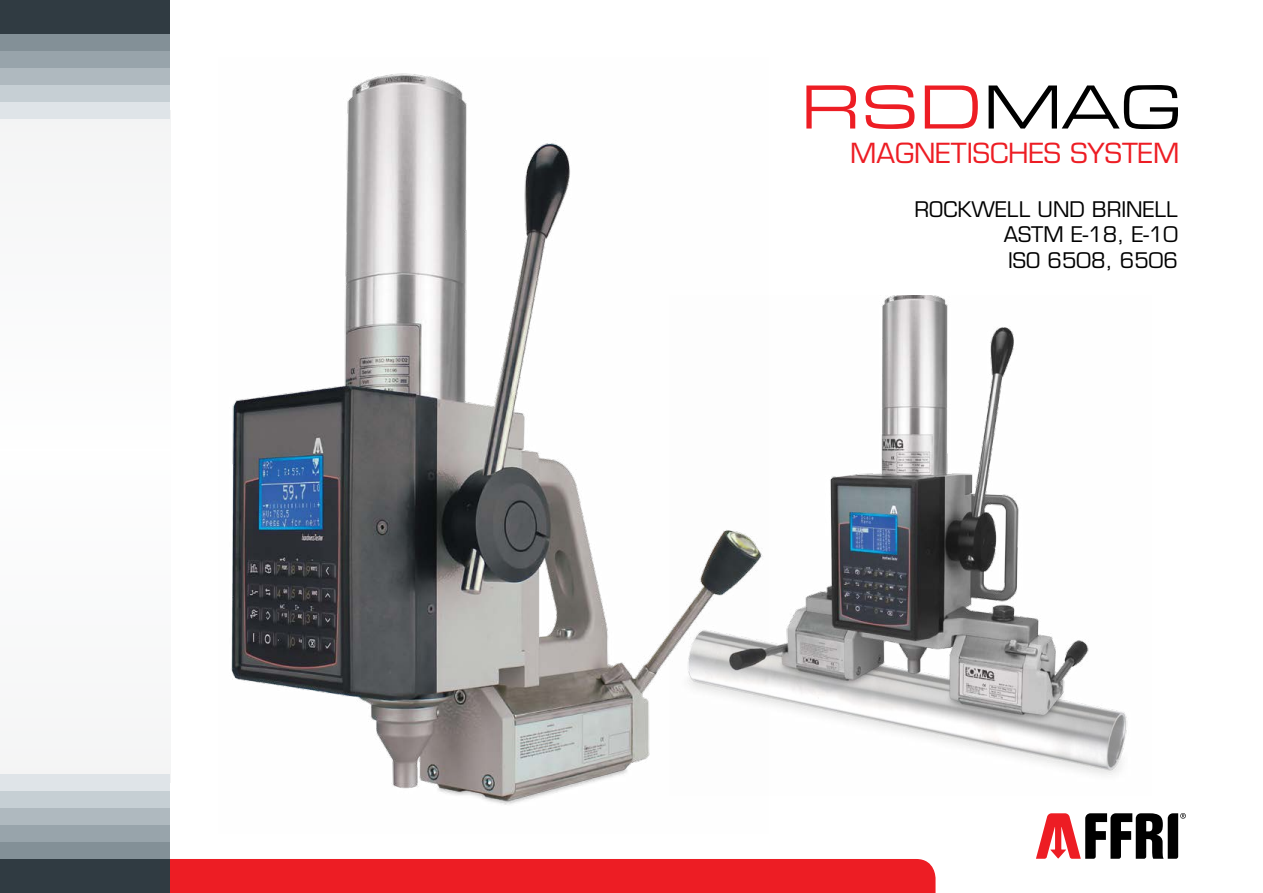
<style>
.page{position:relative;width:1263px;height:893px;background:#fff}
.page>*{position:absolute;margin:0;border:0;box-sizing:border-box;transform-origin:0 0}
.t1{font:64.5px "Eurostile Extended Roman DTC";color:#ed1d24}
.t2{font:27px "Eurostile";color:#ed1d24}
.t3{font:21px/25.2px "Eurostile";color:#000;text-align:justify}
.s1{color:#000}
</style>
<div class="page">
<img style="left:768px;top:295px;width:359px;height:480px">
<img style="left:231px;top:73px;width:537px;height:732px">
<div style="left:0;top:111px;width:170px;height:671px;background:#f9f9fa"></div>
<div style="left:0;top:94px;width:170px;height:25px;background:#dfe4e8"></div>
<div style="left:0;top:774px;width:170px;height:25px;background:#dfe4e8"></div>
<div style="left:0;top:791px;width:170px;height:25px;background:#c6cfd4"></div>
<div style="left:170px;top:859px;width:765px;height:34px;background:#ed1d24"></div>
<div style="left:0;top:808px;width:170px;height:25px;background:#afb9bf"></div>
<div style="left:0;top:825px;width:170px;height:25px;background:#98a4ab"></div>
<div style="left:0;top:842px;width:170px;height:25px;background:#839097"></div>
<div style="left:0;top:859px;width:170px;height:34px;background:#303b42"></div>
<div style="left:0;top:77px;width:170px;height:25px;background:#c6cfd4"></div>
<div style="left:0;top:60px;width:170px;height:25px;background:#afb9bf"></div>
<div style="left:0;top:43px;width:170px;height:25px;background:#98a4ab"></div>
<div style="left:0;top:26px;width:170px;height:25px;background:#839097"></div>
<div style="left:0;top:0;width:170px;height:34px;background:#303b42"></div>
<svg style="left:1036px;top:813px;width:150px;height:46px"></svg>
<h1 class="t1" style="left:800px;top:73px;width:383px">RSD<span class="s1">MAG</span></h1>
<p class="t2" style="left:850px;top:137px;width:331px">MAGNETISCHES SYSTEM</p>
<p class="t3" style="left:1004px;top:197px;width:176px;text-indent:-89px">ROCKWELL UND BRINELL ASTM E-18, E-10<br>ISO 6508, 6506</p>
</div>
